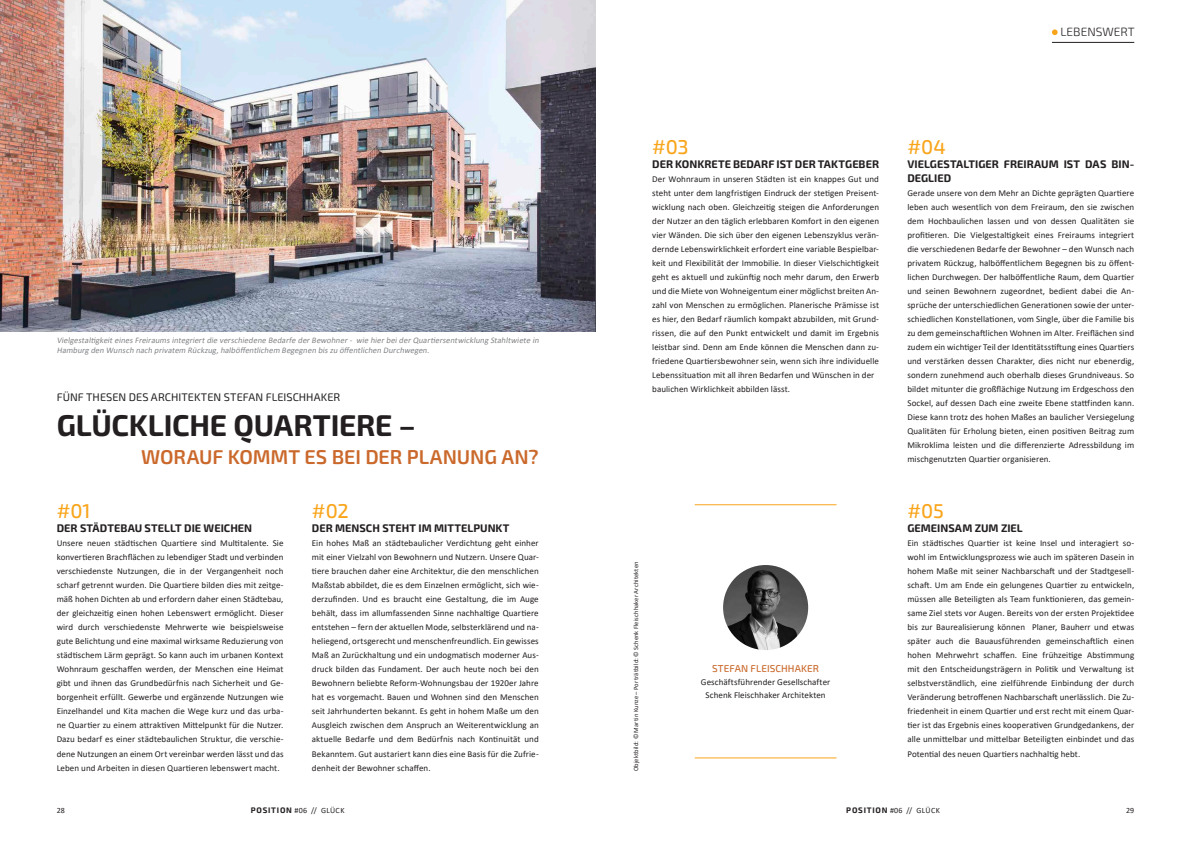
<style>
.page{position:relative;width:1191px;height:842px;background:#fff}
.page>*{position:absolute;margin:0;border:0;box-sizing:border-box;transform-origin:0 0}
.t1{font:700 30px "Exo 2";letter-spacing:-.01em;color:#231f20}
.t2{font:600 20px "Exo 2";letter-spacing:-.005em;color:#cb692c}
.t3{font:500 20px "Exo 2";letter-spacing:-.015em;color:#f9a51b}
.t4{font:300 12px "Exo 2";color:#231f20}
.t5{font:700 11px/14px "Exo 2";color:#231f20}
.t6{font:11px "Exo 2";letter-spacing:.005em;color:#231f20}
.t7{font:500 10px "Exo 2";letter-spacing:.01em;color:#cb692c}
.t8{font:9px/14px "Calibri";letter-spacing:.005em;color:#231f20;text-align:justify}
.t9{font:italic 8.5px/10px "Strada OT";color:#808285}
.t10{font:8px "Calibri";letter-spacing:.045em;color:#231f20}
.t11{font:6.5px "Calibri";letter-spacing:.015em;color:#231f20}
.s1{font-family:"Exo 2";font-weight:700}
</style>
<div class="page">
<img style="left:0;top:0;width:595px;height:331px">
<img style="left:723px;top:565px;width:85px;height:85px;border-radius:43px">
<hr style="left:694px;top:504px;width:142px;height:1px;background:#f9a51b">
<hr style="left:694px;top:757px;width:142px;height:1px;background:#f9a51b">
<hr style="left:1052px;top:42px;width:82px;height:1px;background:#231f20">
<svg style="left:1052px;top:29px;width:5px;height:6px"></svg>
<p class="t9" style="left:57px;top:335px;width:485px">Vielgestaltigkeiteines Freiraums integriertdie verschiedene Bedarfe derBewohner- wie hierbeiderQuartiersentwicklung Stahltwiete in<br>Hamburg den Wunsch nach privatem Rückzug,halböffentlichem Begegnen bis zu öffentlichen Durchwegen.</p>
<p class="t6" style="left:57px;top:390px;width:285px">FÜNF THESEN DES ARCHITEKTEN STEFAN FLEISCHHAKER</p>
<h1 class="t1" style="left:57px;top:403px;width:360px">GLÜCKLICHE QUARTIERE –</h1>
<h2 class="t2" style="left:141px;top:443px;width:399px">WORAUF KOMMT ES BEI DER PLANUNG AN?</h2>
<h2 class="t3" style="left:57px;top:497px;width:35px">#01</h2>
<p class="t5" style="left:57px;top:521px;width:197px">DER STÄDTEBAU STELLT DIE WEICHEN</p>
<p class="t8" style="left:57px;top:536px;width:228px">Unsere neuen städtischen Quartiere sind Multitalente. Sie konvertieren Brachflächen zu lebendiger Stadt und verbinden verschiedenste Nutzungen, die in der Vergangenheit noch scharf getrennt wurden. Die Quartiere bilden dies mit zeitge&shy;mäß hohen Dichten ab und erfordern daher einen Städtebau, der gleichzeitig einen hohen Lebenswert ermöglicht. Dieser wird durch verschiedenste Mehrwerte wie beispielsweise gute Belichtung und eine maximal wirksame Reduzierung von städtischem Lärm geprägt. So kann auch im urbanen Kontext Wohnraum geschaffen werden, der Menschen eine Heimat gibt und ihnen das Grundbedürfnis nach Sicherheit und Ge&shy;borgenheit erfüllt. Gewerbe und ergänzende Nutzungen wie Einzelhandel und Kita machen die Wege kurz und das urba&shy;ne Quartier zu einem attraktiven Mittelpunkt für die Nutzer.<br>Dazu bedarf es einer städtebaulichen Struktur, die verschie&shy;dene Nutzungen an einem Ort vereinbar werden lässt und das Leben und Arbeiten in diesen Quartieren lebenswert macht.</p>
<h2 class="t3" style="left:312px;top:497px;width:38px">#02</h2>
<p class="t5" style="left:312px;top:521px;width:199px">DER MENSCH STEHT IM MITTELPUNKT</p>
<p class="t8" style="left:312px;top:536px;width:228px">Ein hohes Maß an städtebaulicher Verdichtung geht einher mit einer Vielzahl von Bewohnern und Nutzern. Unsere Quar&shy;tiere brauchen daher eine Architektur, die den menschlichen Maßstab abbildet, die es dem Einzelnen ermöglicht, sich wie&shy;derzufinden. Und es braucht eine Gestaltung, die im Auge behält, dass im allumfassenden Sinne nachhaltige Quartiere entstehen – fern der aktuellen Mode, selbsterklärend und na&shy;heliegend, ortsgerecht und menschenfreundlich. Ein gewisses Maß an Zurückhaltung und ein undogmatisch moderner Aus&shy;druck bilden das Fundament. Der auch heute noch bei den Bewohnern beliebte Reform-Wohnungsbau der 1920er Jahre hat es vorgemacht. Bauen und Wohnen sind den Menschen seit Jahrhunderten bekannt. Es geht in hohem Maße um den Ausgleich zwischen dem Anspruch an Weiterentwicklung an aktuelle Bedarfe und dem Bedürfnis nach Kontinuität und Bekanntem. Gut austariert kann dies eine Basis für die Zufrie&shy;denheit der Bewohner schaffen.</p>
<h3 class="t4" style="left:1060px;top:24px;width:76px">LEBENSWERT</h3>
<h2 class="t3" style="left:652px;top:133px;width:38px">#03</h2>
<p class="t5" style="left:652px;top:157px;width:228px">DER KONKRETE BEDARF IST DER TAKTGEBER</p>
<p class="t8" style="left:652px;top:172px;width:228px;text-align:left">Der Wohnraum in unseren Städten ist ein knappes Gut und steht unter dem langfristigen Eindruck der stetigen Preisent&shy;wicklung nach oben. Gleichzeitig steigen die Anforderungen der Nutzer an den täglich erlebbaren Komfort in den eigenen vier Wänden. Die sich über den eigenen Lebenszyklus verän&shy;dernde Lebenswirklichkeit erfordert eine variable Bespielbar&shy;keit und Flexibilität der Immobilie. In dieser Vielschichtigkeit geht es aktuell und zukünftig noch mehr darum, den Erwerb und die Miete von Wohneigentum einer möglichst breiten An&shy;zahl von Menschen zu ermöglichen. Planerische Prämisse ist es hier, den Bedarf räumlich kompakt abzubilden, mit Grund&shy;rissen, die auf den Punkt entwickelt und damit im Ergebnis leistbar sind. Denn am Ende können die Menschen dann zu&shy;friedene Quartiersbewohner sein, wenn sich ihre individuelle Lebenssituation mit all ihren Bedarfen und Wünschen in der baulichen Wirklichkeit abbilden lässt.</p>
<p class="t11" style="left:631px;top:771px;width:211px;rotate:-90deg">Objektbild: © Martin Kunze – Porträtbild: © Schenk Fleischhaker Architekten</p>
<p class="t7" style="left:712px;top:661px;width:108px">STEFAN FLEISCHHAKER</p>
<p class="t8" style="left:701px;top:675px;width:131px;line-height:13px;text-align:center">Geschäftsführender Gesellschafter<br>Schenk Fleischhaker Architekten</p>
<h2 class="t3" style="left:907px;top:133px;width:40px">#04</h2>
<p class="t5" style="left:907px;top:157px;width:228px">VIELGESTALTIGER FREIRAUM IST DAS BIN-<br>DEGLIED</p>
<p class="t8" style="left:907px;top:186px;width:228px">Gerade unsere von dem Mehr an Dichte geprägten Quartiere leben auch wesentlich von dem Freiraum, den sie zwischen dem Hochbaulichen lassen und von dessen Qualitäten sie profitieren. Die Vielgestaltigkeit eines Freiraums integriert die verschiedenen Bedarfe der Bewohner – den Wunsch nach privatem Rückzug, halböffentlichem Begegnen bis zu öffent&shy;lichen Durchwegen. Der halböffentliche Raum, dem Quartier und seinen Bewohnern zugeordnet, bedient dabei die An&shy;sprüche der unterschiedlichen Generationen sowie der unter&shy;schiedlichen Konstellationen, vom Single, über die Familie bis zu dem gemeinschaftlichen Wohnen im Alter. Freiflächen sind zudem ein wichtiger Teil der Identitätsstiftung eines Quartiers und verstärken dessen Charakter, dies nicht nur ebenerdig, sondern zunehmend auch oberhalb dieses Grundniveaus. So bildet mitunter die großflächige Nutzung im Erdgeschoss den Sockel, auf dessen Dach eine zweite Ebene stattfinden kann.<br>Diese kann trotz des hohen Maßes an baulicher Versiegelung Qualitäten für Erholung bieten, einen positiven Beitrag zum Mikroklima leisten und die differenzierte Adressbildung im mischgenutzten Quartier organisieren.</p>
<h2 class="t3" style="left:907px;top:497px;width:38px">#05</h2>
<p class="t5" style="left:907px;top:521px;width:117px">GEMEINSAM ZUM ZIEL</p>
<p class="t8" style="left:907px;top:536px;width:228px">Ein städtisches Quartier ist keine Insel und interagiert so&shy;wohl im Entwicklungsprozess wie auch im späteren Dasein in hohem Maße mit seiner Nachbarschaft und der Stadtgesell&shy;schaft. Um am Ende ein gelungenes Quartier zu entwickeln, müssen alle Beteiligten als Team funktionieren, das gemein&shy;same Ziel stets vor Augen. Bereits von der ersten Projektidee bis zur Baurealisierung können Planer, Bauherr und etwas später auch die Bauausführenden gemeinschaftlich einen hohen Mehrwehrt schaffen. Eine frühzeitige Abstimmung mit den Entscheidungsträgern in Politik und Verwaltung ist selbstverständlich, eine zielführende Einbindung der durch Veränderung betroffenen Nachbarschaft unerlässlich. Die Zu&shy;friedenheit in einem Quartier und erst recht mit einem Quar&shy;tier ist das Ergebnis eines kooperativen Grundgedankens, der alle unmittelbar und mittelbar Beteiligten einbindet und das Potential des neuen Quartiers nachhaltig hebt.</p>
<p class="t10" style="left:57px;top:805px;width:10px">28</p>
<p class="t10" style="left:251px;top:805px;width:95px"><span class="s1">POSITION</span> #06 // GLÜCK</p>
<p class="t10" style="left:846px;top:805px;width:95px"><span class="s1">POSITION</span> #06 // GLÜCK</p>
<p class="t10" style="left:1126px;top:805px;width:10px">29</p>
</div>
